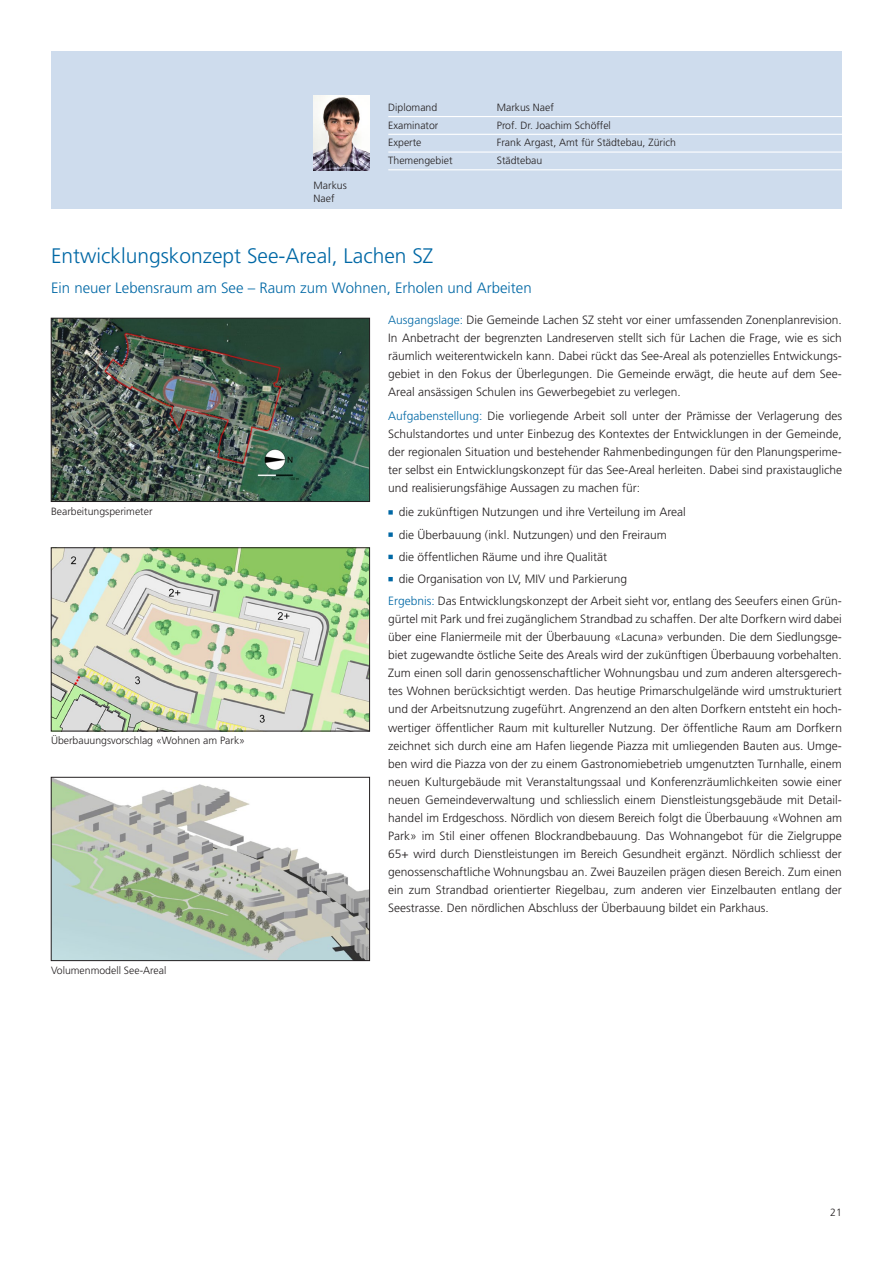
<style>
.page{position:relative;width:893px;height:1263px;background:#fff}
.page>*{position:absolute;margin:0;border:0;box-sizing:border-box;transform-origin:0 0}
.t1{font:300 21px "Frutiger LT Pro";color:#0068a5}
.t2{font:300 15px "Frutiger LT Pro";color:#0068a5}
.t3{font:300 12px/18px "Frutiger LT Pro";color:#231f20;text-align:justify}
.t4{font:300 10.5px/13.5px "Frutiger LT Pro";color:#231f20}
.s1{color:#0068a5}
</style>
<div class="page">
<div style="left:51px;top:51px;width:791px;height:157px;background:#cedced"></div>
<img style="left:53px;top:320px;width:315px;height:180px">
<div style="left:51px;top:318px;width:319px;height:184px;border:1px solid #231f20"></div>
<svg style="left:388px;top:510px;width:5px;height:5px"></svg>
<svg style="left:388px;top:532px;width:5px;height:5px"></svg>
<svg style="left:388px;top:555px;width:5px;height:4px"></svg>
<svg style="left:388px;top:577px;width:5px;height:4px"></svg>
<img style="left:53px;top:549px;width:315px;height:180px">
<div style="left:51px;top:547px;width:319px;height:184px;border:1px solid #231f20"></div>
<img style="left:53px;top:779px;width:315px;height:180px">
<div style="left:51px;top:777px;width:319px;height:184px;border:1px solid #231f20"></div>
<hr style="left:388px;top:116px;width:454px;height:1px;background:#fff">
<hr style="left:388px;top:134px;width:454px;height:1px;background:#fff">
<hr style="left:388px;top:151px;width:454px;height:2px;background:#fff">
<hr style="left:388px;top:169px;width:454px;height:1px;background:#fff">
<img style="left:314px;top:95px;width:56px;height:75px">
<p class="t4" style="left:314px;top:178px;width:35px">Markus<br>Naef</p>
<p class="t4" style="left:388px;top:101px;width:51px">Diplomand</p>
<p class="t4" style="left:497px;top:101px;width:59px">Markus Naef</p>
<p class="t4" style="left:388px;top:118px;width:52px">Examinator</p>
<p class="t4" style="left:497px;top:118px;width:116px">Prof. Dr. Joachim Schöffel</p>
<p class="t4" style="left:388px;top:136px;width:35px">Experte</p>
<p class="t4" style="left:497px;top:136px;width:181px">Frank Argast, Amt für Städtebau, Zürich</p>
<p class="t4" style="left:388px;top:154px;width:66px">Themengebiet</p>
<p class="t4" style="left:497px;top:154px;width:47px">Städtebau</p>
<h1 class="t1" style="left:51px;top:243px;width:384px">Entwicklungskonzept See-Areal, Lachen SZ</h1>
<p class="t2" style="left:51px;top:279px;width:482px">Ein neuer Lebensraum am See – Raum zum Wohnen, Erholen und Arbeiten</p>
<p class="t4" style="left:51px;top:504px;width:103px">Bearbeitungsperimeter</p>
<p class="t4" style="left:51px;top:734px;width:196px">Überbauungsvorschlag «Wohnen am Park»</p>
<p class="t4" style="left:51px;top:963px;width:117px">Volumenmodell See-Areal</p>
<p class="t3" style="left:388px;top:311px;width:455px"><span class="s1">Ausgangslage:</span> Die Gemeinde Lachen SZ steht vor einer umfassenden Zonenplanrevision.<br>In Anbetracht der begrenzten Landreserven stellt sich für Lachen die Frage, wie es sich räumlich weiterentwickeln kann. Dabei rückt das See-Areal als potenzielles Entwickungs&shy;gebiet in den Fokus der Überlegungen. Die Gemeinde erwägt, die heute auf dem See-Areal ansässigen Schulen ins Gewerbegebiet zu verlegen.</p>
<p class="t3" style="left:388px;top:407px;width:455px"><span class="s1">Aufgabenstellung:</span> Die vorliegende Arbeit soll unter der Prämisse der Verlagerung des Schulstandortes und unter Einbezug des Kontextes der Entwicklungen in der Gemeinde, der regionalen Situation und bestehender Rahmenbedingungen für den Planungsperime&shy;ter selbst ein Entwicklungskonzept für das See-Areal herleiten. Dabei sind praxistaugliche und realisierungsfähige Aussagen zu machen für:</p>
<p class="t3" style="left:388px;top:501px;width:455px;line-height:22.2px;text-align:left"><sup>.</sup> die zukünftigen Nutzungen und ihre Verteilung im Areal<br><sup>.</sup> die Überbauung (inkl. Nutzungen) und den Freiraum<br><sup>.</sup> die öffentlichen Räume und ihre Qualität<br><sup>.</sup> die Organisation von LV, MIV und Parkierung<br><span class="s1">Ergebnis:</span> Das Entwicklungskonzept der Arbeit sieht vor, entlang des Seeufers einen Grün-</p>
<p class="t3" style="left:388px;top:610px;width:455px">gürtel mit Park und frei zugänglichem Strandbad zu schaffen. Der alte Dorfkern wird dabei über eine Flaniermeile mit der Überbauung «Lacuna» verbunden. Die dem Siedlungsge&shy;biet zugewandte östliche Seite des Areals wird der zukünftigen Überbauung vorbehalten.<br>Zum einen soll darin genossenschaftlicher Wohnungsbau und zum anderen altersgerech&shy;tes Wohnen berücksichtigt werden. Das heutige Primarschulgelände wird umstrukturiert und der Arbeitsnutzung zugeführt. Angrenzend an den alten Dorfkern entsteht ein hoch&shy;wertiger öffentlicher Raum mit kultureller Nutzung. Der öffentliche Raum am Dorfkern zeichnet sich durch eine am Hafen liegende Piazza mit umliegenden Bauten aus. Umge&shy;ben wird die Piazza von der zu einem Gastronomiebetrieb umgenutzten Turnhalle, einem neuen Kulturgebäude mit Veranstaltungssaal und Konferenzräumlichkeiten sowie einer neuen Gemeindeverwaltung und schliesslich einem Dienstleistungsgebäude mit Detail&shy;handel im Erdgeschoss. Nördlich von diesem Bereich folgt die Überbauung «Wohnen am Park» im Stil einer offenen Blockrandbebauung. Das Wohnangebot für die Zielgruppe 65+ wird durch Dienstleistungen im Bereich Gesundheit ergänzt. Nördlich schliesst der genossenschaftliche Wohnungsbau an. Zwei Bauzeilen prägen diesen Bereich. Zum einen ein zum Strandbad orientierter Riegelbau, zum anderen vier Einzelbauten entlang der Seestrasse. Den nördlichen Abschluss der Überbauung bildet ein Parkhaus.</p>
<p class="t4" style="left:830px;top:1206px;width:13px">21</p>
</div>
